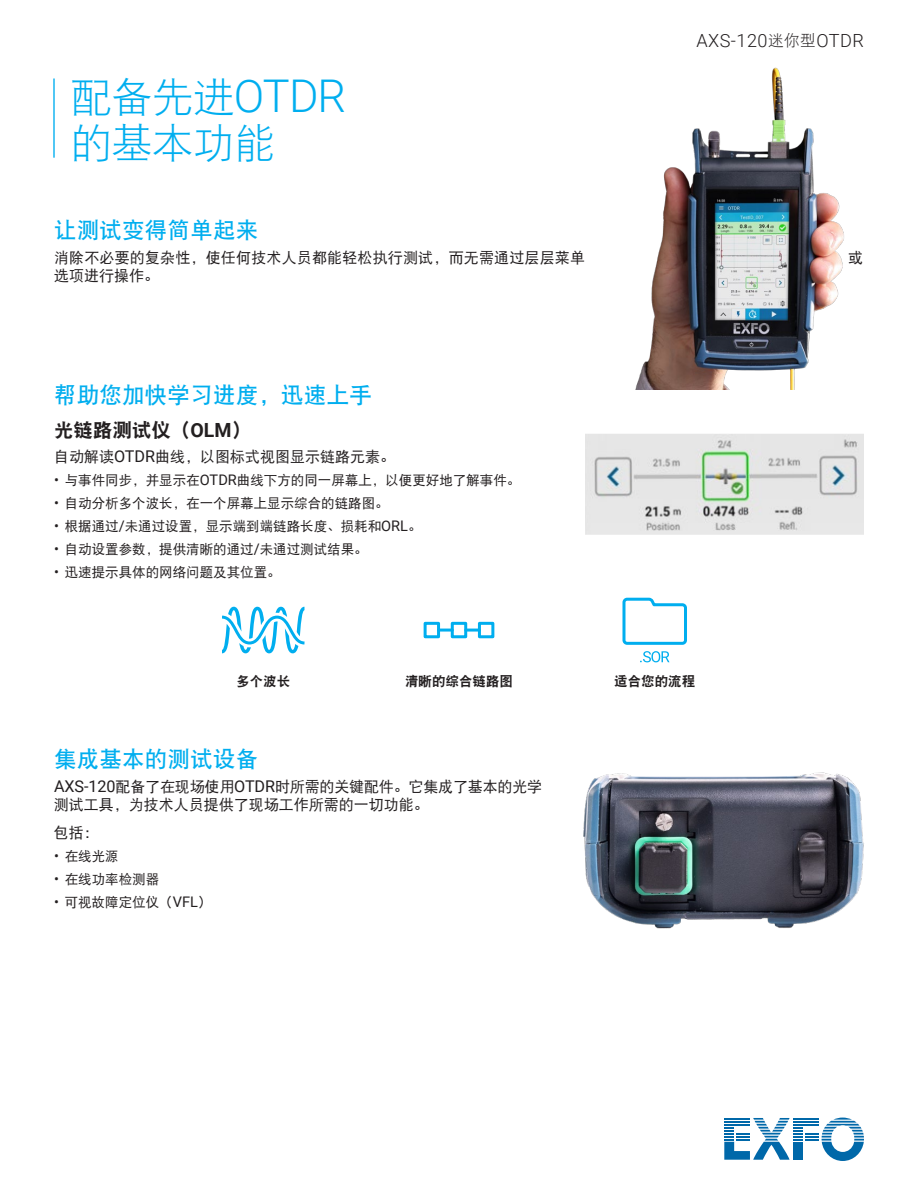
<style>
.page{position:relative;width:918px;height:1188px;background:#fff}
.page>*{position:absolute;margin:0;border:0;box-sizing:border-box;transform-origin:0 0}
.t1{font:41.7px/45.3px "DF Hei W3";letter-spacing:-.02em;color:#00aeef}
.t2{font:22.5px "DF Hei W7";letter-spacing:.01em;color:#00aeef}
.t3{font:19.5px "DF Hei W9";color:#231f20}
.t4{font:300 18.15px "Roboto";letter-spacing:.025em;color:#231f20}
.t5{font:15px/18px "DF Hei W5";color:#231f20}
.t6{font:13.5px "DF Hei W5";color:#231f20}
.t7{font:13.5px "DF Hei W9";color:#231f20}
.s1{font-family:"Roboto";font-weight:300;font-size:45.15px}
.s2{font-family:"DF Hei W3";font-weight:400;font-size:15.75px}
.s3{font-family:"Roboto";font-weight:700}
.s4{font-family:"Roboto";font-size:16.2px}
.s5{font-family:"Roboto";font-size:14.55px}
</style>
<div class="page">
<svg style="left:724px;top:1118px;width:140px;height:43px"></svg>
<hr style="left:724px;top:1124px;width:26px;height:2px;background:#0068a9">
<hr style="left:53px;top:78px;width:2px;height:80px;background:#00aeef">
<svg style="left:222px;top:607px;width:82px;height:46px"></svg>
<div style="left:424px;top:622px;width:16px;height:16px;border:3px solid #00aeef"></div>
<div style="left:451px;top:622px;width:16px;height:16px;border:3px solid #00aeef"></div>
<div style="left:478px;top:622px;width:16px;height:16px;border:3px solid #00aeef"></div>
<svg style="left:439px;top:629px;width:13px;height:3px"></svg>
<svg style="left:466px;top:629px;width:13px;height:3px"></svg>
<svg style="left:622px;top:598px;width:65px;height:64px"></svg>
<img style="left:585px;top:434px;width:279px;height:101px">
<img style="left:635px;top:67px;width:209px;height:322px">
<img style="left:583px;top:772px;width:281px;height:157px">
<h1 class="t1" style="left:70px;top:75px;width:277px">配备先进<span class="s1">OTDR</span>的基本功能</h1>
<h3 class="t4" style="left:696px;top:28px;width:169px">AXS-120<span class="s2">迷你型</span>OTDR</h3>
<h2 class="t2" style="left:54px;top:218px;width:206px">让测试变得简单起来</h2>
<p class="t5" style="left:54px;top:248px;width:533px">消除不必要的复杂性，使任何技术人员都能轻松执行测试，而无需通过层层菜单</p>
<p class="t5" style="left:848px;top:248px;width:16px">或</p>
<p class="t5" style="left:54px;top:266px;width:107px">选项进行操作。</p>
<h2 class="t2" style="left:54px;top:384px;width:319px">帮助您加快学习进度，迅速上手</h2>
<h3 class="t3" style="left:54px;top:420px;width:199px">光链路测试仪（<span class="s3">OLM</span>）</h3>
<p class="t5" style="left:54px;top:447px;width:343px">自动解读<span class="s4">OTDR</span>曲线，以图标式视图显示链路元素。</p>
<p class="t6" style="left:54px;top:473px;width:468px"><span class="s5">•</span> 与事件同步，并显示在<span class="s5">OTDR</span>曲线下方的同一屏幕上，以便更好地了解事件。</p>
<p class="t6" style="left:54px;top:496px;width:336px"><span class="s5">•</span> 自动分析多个波长，在一个屏幕上显示综合的链路图。</p>
<p class="t6" style="left:54px;top:519px;width:369px"><span class="s5">•</span> 根据通过<span class="s5">/</span>未通过设置，显示端到端链路长度、损耗和<span class="s5">ORL</span>。</p>
<p class="t6" style="left:54px;top:542px;width:315px"><span class="s5">•</span> 自动设置参数，提供清晰的通过<span class="s5">/</span>未通过测试结果。</p>
<p class="t6" style="left:54px;top:565px;width:228px"><span class="s5">•</span> 迅速提示具体的网络问题及其位置。</p>
<p class="t7" style="left:236px;top:674px;width:55px">多个波长</p>
<p class="t7" style="left:405px;top:674px;width:109px">清晰的综合链路图</p>
<p class="t7" style="left:614px;top:674px;width:82px">适合您的流程</p>
<h2 class="t2" style="left:54px;top:748px;width:206px">集成基本的测试设备</h2>
<p class="t5" style="left:54px;top:778px;width:490px"><span class="s4">AXS-120</span>配备了在现场使用<span class="s4">OTDR</span>时所需的关键配件。它集成了基本的光学测试工具，为技术人员提供了现场工作所需的一切功能。</p>
<p class="t5" style="left:54px;top:824px;width:46px">包括：</p>
<p class="t6" style="left:54px;top:850px;width:66px"><span class="s5">•</span> 在线光源</p>
<p class="t6" style="left:54px;top:873px;width:107px"><span class="s5">•</span> 在线功率检测器</p>
<p class="t6" style="left:54px;top:896px;width:159px"><span class="s5">•</span> 可视故障定位仪（<span class="s5">VFL</span>）</p>
</div>
